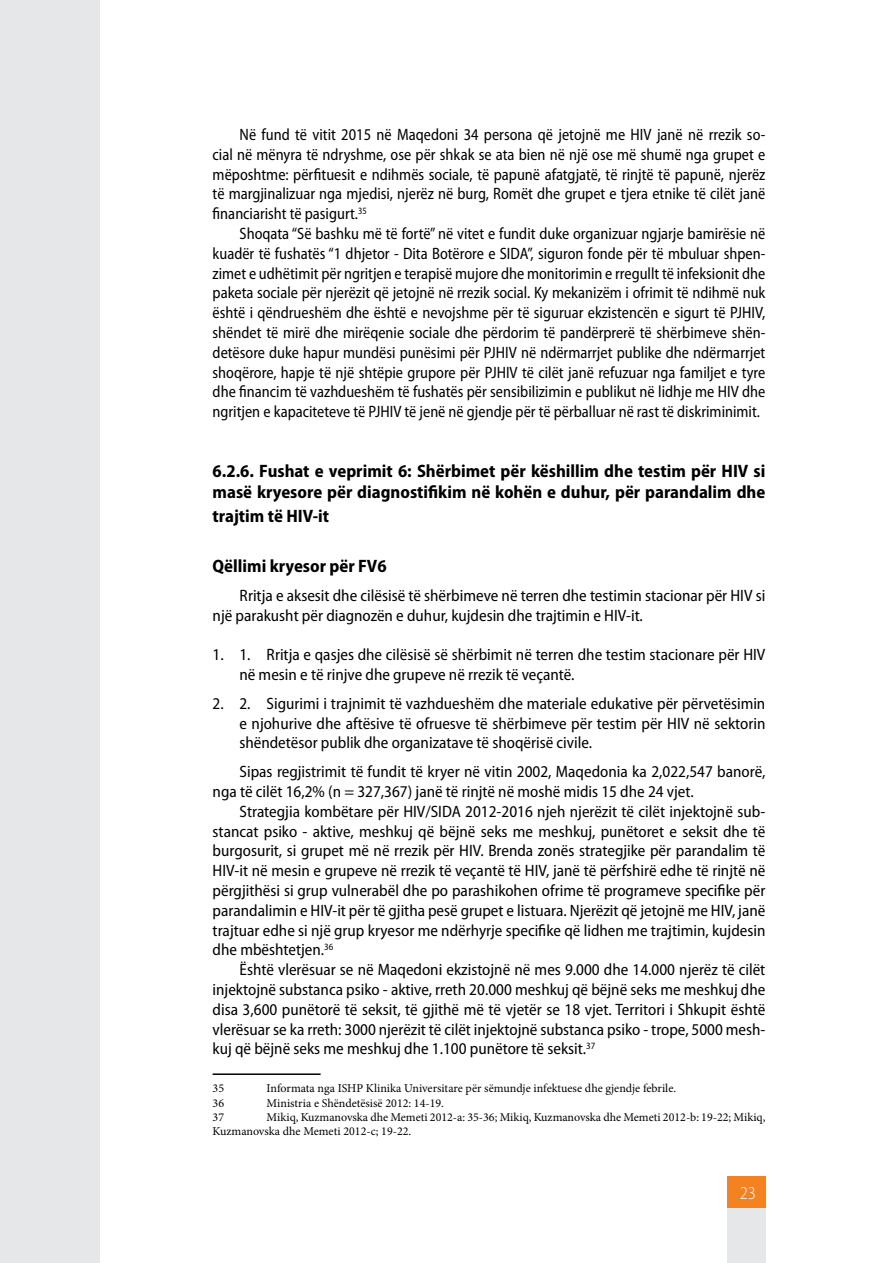
<style>
.page{position:relative;width:893px;height:1263px;background:#fff}
.page>*{position:absolute;margin:0;border:0;box-sizing:border-box;transform-origin:0 0}
.t1{font:700 semi-condensed 18px/21.6px "Myriad Pro";color:#000}
.t2{font:300 semi-condensed 18px "Myriad Pro";color:#fff}
.t3{font:semi-condensed 16.5px/19.8px "Myriad Pro";color:#000}
.t4{font:semi-condensed 16.5px/19.8px "Myriad Pro";color:#000;text-align:justify;scale:.95 1}
.t5{font:12px/14.4px "Minion Pro";color:#000}
</style>
<div class="page">
<div style="left:727px;top:1176px;width:38px;height:86px;background:#f58220"></div>
<div style="left:727px;top:1208px;width:38px;height:55px;background:#e6e7e8"></div>
<hr style="left:213px;top:1073px;width:108px;height:2px;background:#000">
<div style="left:0;top:0;width:100px;height:1263px;background:#e6e7e8"></div>
<p class="t4" style="left:213px;top:124px;width:583px;text-indent:27px">Në fund të vitit 2015 në Maqedoni 34 persona që jetojnë me HIV janë në rrezik so&shy;cial në mënyra të ndryshme, ose për shkak se ata bien në një ose më shumë nga grupet e mëposhtme: përfituesit e ndihmës sociale, të papunë afatgjatë, të rinjtë të papunë, njerëz të margjinalizuar nga mjedisi, njerëz në burg, Romët dhe grupet e tjera etnike të cilët janë financiarisht të pasigurt.<sup>35</sup></p>
<p class="t4" style="left:213px;top:223px;width:583px;text-indent:27px">Shoqata “Së bashku më të fortë” në vitet e fundit duke organizuar ngjarje bamirësie në kuadër të fushatës “1 dhjetor - Dita Botërore e SIDA”, siguron fonde për të mbuluar shpen&shy;zimet e udhëtimit për ngritjen e terapisë mujore dhe monitorimin e rregullt të infeksionit dhe paketa sociale për njerëzit që jetojnë në rrezik social. Ky mekanizëm i ofrimit të ndihmë nuk është i qëndrueshëm dhe është e nevojshme për të siguruar ekzistencën e sigurt të PJHIV, shëndet të mirë dhe mirëqenie sociale dhe përdorim të pandërprerë të shërbimeve shën&shy;detësore duke hapur mundësi punësimi për PJHIV në ndërmarrjet publike dhe ndërmarrjet shoqërore, hapje të një shtëpie grupore për PJHIV të cilët janë refuzuar nga familjet e tyre dhe financim të vazhdueshëm të fushatës për sensibilizimin e publikut në lidhje me HIV dhe ngritjen e kapaciteteve të PJHIV të jenë në gjendje për të përballuar në rast të diskriminimit.</p>
<p class="t1" style="left:213px;top:459px;width:554px">6.2.6. Fushat e veprimit 6: Shërbimet për këshillim dhe testim për HIV si masë kryesore për diagnostifikim në kohën e duhur, për parandalim dhe</p>
<p class="t1" style="left:213px;top:504px;width:118px">trajtim të HIV-it</p>
<p class="t1" style="left:213px;top:555px;width:176px">Qëllimi kryesor për FV6</p>
<p class="t3" style="left:213px;top:585px;width:554px;text-indent:27px">Rritja e aksesit dhe cilësisë të shërbimeve në terren dhe testimin stacionar për HIV si një parakusht për diagnozën e duhur, kujdesin dhe trajtimin e HIV-it.</p>
<p class="t3" style="left:239px;top:644px;width:527px;text-indent:-27px">1. 1. Rritja e qasjes dhe cilësisë së shërbimit në terren dhe testim stacionare për HIV në mesin e të rinjve dhe grupeve në rrezik të veçantë.</p>
<p class="t3" style="left:239px;top:693px;width:528px;text-align:justify;text-indent:-27px">2. 2. Sigurimi i trajnimit të vazhdueshëm dhe materiale edukative për përvetësimin e njohurive dhe aftësive të ofruesve të shërbimeve për testim për HIV në sektorin shëndetësor publik dhe organizatave të shoqërisë civile.</p>
<p class="t3" style="left:213px;top:761px;width:554px;text-indent:27px">Sipas regjistrimit të fundit të kryer në vitin 2002, Maqedonia ka 2,022,547 banorë, nga të cilët 16,2% (n = 327,367) janë të rinjtë në moshë midis 15 dhe 24 vjet.</p>
<p class="t3" style="left:213px;top:801px;width:554px;text-align:justify;text-indent:27px">Strategjia kombëtare për HIV/SIDA 2012-2016 njeh njerëzit të cilët injektojnë sub&shy;stancat psiko - aktive, meshkuj që bëjnë seks me meshkuj, punëtoret e seksit dhe të burgosurit, si grupet më në rrezik për HIV. Brenda zonës strategjike për parandalim të HIV-it në mesin e grupeve në rrezik të veçantë të HIV, janë të përfshirë edhe të rinjtë në përgjithësi si grup vulnerabël dhe po parashikohen ofrime të programeve specifike për parandalimin e HIV-it për të gjitha pesë grupet e listuara. Njerëzit që jetojnë me HIV, janë trajtuar edhe si një grup kryesor me ndërhyrje specifike që lidhen me trajtimin, kujdesin dhe mbështetjen.<sup>36</sup></p>
<p class="t3" style="left:213px;top:959px;width:554px;text-align:justify;text-indent:27px">Është vlerësuar se në Maqedoni ekzistojnë në mes 9.000 dhe 14.000 njerëz të cilët injektojnë substanca psiko - aktive, rreth 20.000 meshkuj që bëjnë seks me meshkuj dhe disa 3,600 punëtorë të seksit, të gjithë më të vjetër se 18 vjet. Territori i Shkupit është vlerësuar se ka rreth: 3000 njerëzit të cilët injektojnë substanca psiko - trope, 5000 mesh&shy;kuj që bëjnë seks me meshkuj dhe 1.100 punëtore të seksit.<sup>37</sup></p>
<p class="t5" style="left:213px;top:1081px;width:13px">35</p>
<p class="t5" style="left:267px;top:1081px;width:411px">Informata nga ISHP Klinika Universitare për sëmundje infektuese dhe gjendje febrile.</p>
<p class="t5" style="left:213px;top:1096px;width:13px">36</p>
<p class="t5" style="left:267px;top:1096px;width:179px">Ministria e Shëndetësisë 2012: 14-19.</p>
<p class="t5" style="left:213px;top:1110px;width:13px">37</p>
<p class="t5" style="left:213px;top:1110px;width:554px;text-indent:54px">Mikiq, Kuzmanovska dhe Memeti 2012-a: 35-36; Mikiq, Kuzmanovska dhe Memeti 2012-b: 19-22; Mikiq,<br>Kuzmanovska dhe Memeti 2012-c; 19-22.</p>
<p class="t2" style="left:740px;top:1183px;width:18px">23</p>
</div>
